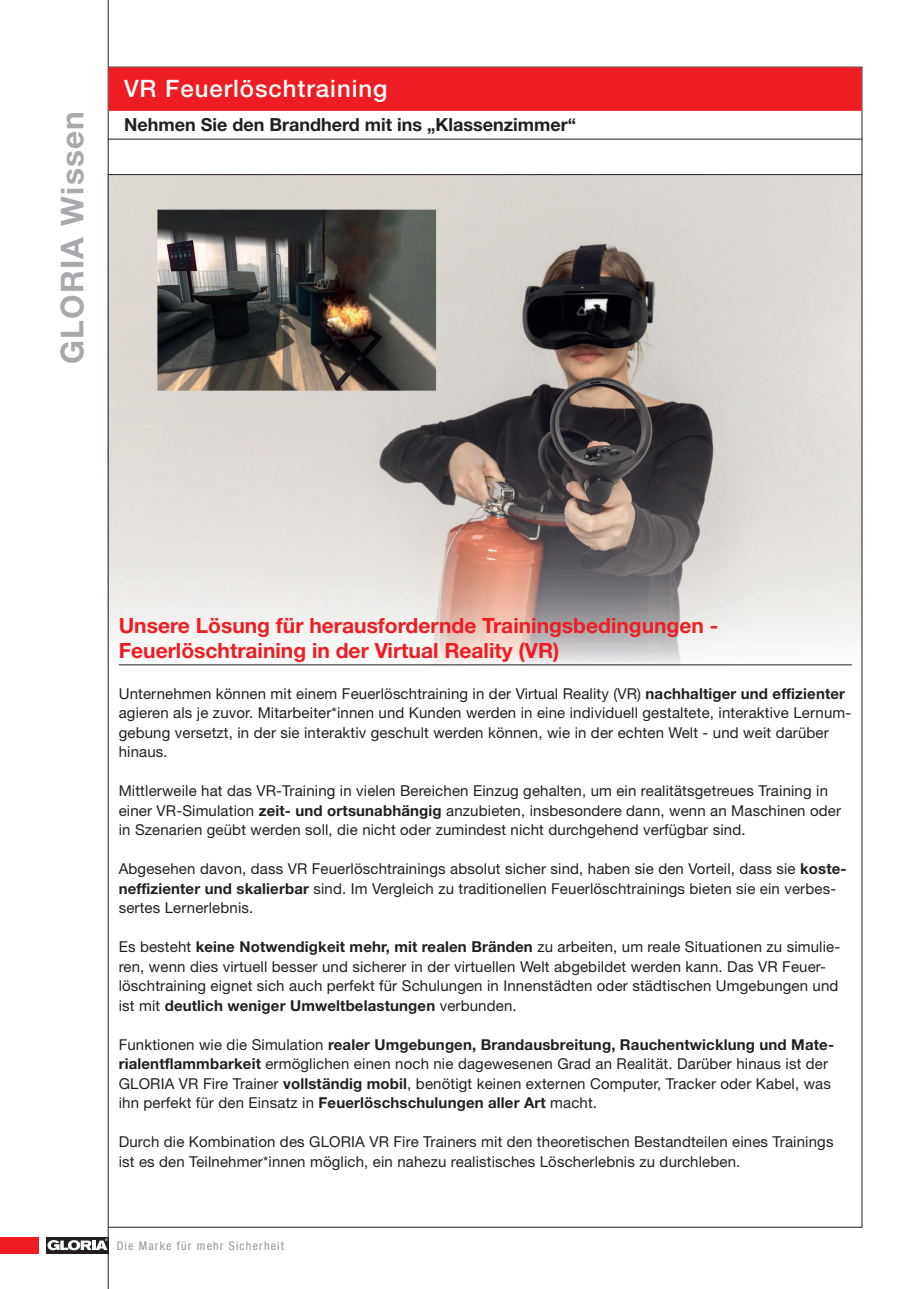
<style>
.page{position:relative;width:919px;height:1289px;background:#fff}
.page>*{position:absolute;margin:0;border:0;box-sizing:border-box;transform-origin:0 0}
.t1{font:700 31.5px "Helvetica Neue LT Pro";letter-spacing:.04em;color:#a8a9ad}
.t2{font:500 24px "Helvetica Neue LT Pro";letter-spacing:.04em;color:#fff}
.t3{font:700 21px/25.2px "Helvetica Neue LT Pro";color:#ee1d23}
.t4{font:700 18px "Helvetica Neue LT Pro";color:#231f20}
.t5{font:15px/19.5px "Helvetica Neue LT Pro";letter-spacing:.01em;color:#231f20}
.t6{font:condensed 12px "Helvetica Neue LT Pro";letter-spacing:.1em;color:#939598}
.s1{font-weight:700}
</style>
<div class="page">
<img style="left:110px;top:175px;width:750px;height:491px">
<hr style="left:119px;top:664px;width:733px;height:1px;background:#231f20">
<hr style="left:108px;top:0;width:1px;height:1288px;background:#231f20">
<div style="left:108px;top:67px;width:753px;height:44px;background:#ee1d23;border:2px solid #ee1d23"></div>
<hr style="left:108px;top:174px;width:754px;height:1px;background:#231f20">
<hr style="left:108px;top:139px;width:754px;height:1px;background:#231f20">
<div style="left:0;top:1237px;width:38px;height:16px;background:#ee1d23"></div>
<div style="left:46px;top:1237px;width:63px;height:16px;background:#231f20"></div>
<svg style="left:47px;top:1238px;width:61px;height:12px"></svg>
<h1 class="t1" style="left:53px;top:364px;width:255px;rotate:-90deg">GLORIA Wissen</h1>
<h2 class="t2" style="left:124px;top:74px;width:265px">VR Feuerlöschtraining</h2>
<p class="t4" style="left:124px;top:113px;width:453px">Nehmen Sie den Brandherd mit ins „Klassenzimmer“</p>
<h3 class="t3" style="left:119px;top:612px;width:601px">Unsere Lösung für herausfordernde Trainingsbedingungen -<br>Feuerlöschtraining in der Virtual Reality (VR)</h3>
<p class="t5" style="left:119px;top:683px;width:734px">Unternehmen können mit einem Feuerlöschtraining in der Virtual Reality (VR) <span class="s1">nachhaltiger und effizienter </span>agieren als je zuvor. Mitarbeiter*innen und Kunden werden in eine individuell gestaltete, interaktive Lernum&shy;gebung versetzt, in der sie interaktiv geschult werden können, wie in der echten Welt - und weit darüber hinaus.</p>
<p class="t5" style="left:119px;top:780px;width:723px">Mittlerweile hat das VR-Training in vielen Bereichen Einzug gehalten, um ein realitätsgetreues Training in einer VR-Simulation <span class="s1">zeit- und ortsunabhängig</span> anzubieten, insbesondere dann, wenn an Maschinen oder in Szenarien geübt werden soll, die nicht oder zumindest nicht durchgehend verfügbar sind.</p>
<p class="t5" style="left:119px;top:858px;width:729px">Abgesehen davon, dass VR Feuerlöschtrainings absolut sicher sind, haben sie den Vorteil, dass sie <span class="s1">koste&shy;neffizienter und skalierbar</span> sind. Im Vergleich zu traditionellen Feuerlöschtrainings bieten sie ein verbes&shy;sertes Lernerlebnis.</p>
<p class="t5" style="left:119px;top:936px;width:723px">Es besteht <span class="s1">keine Notwendigkeit mehr, mit realen Bränden</span> zu arbeiten, um reale Situationen zu simulie&shy;ren, wenn dies virtuell besser und sicherer in der virtuellen Welt abgebildet werden kann. Das VR Feuer&shy;löschtraining eignet sich auch perfekt für Schulungen in Innenstädten oder städtischen Umgebungen und ist mit <span class="s1">deutlich weniger Umweltbelastungen</span> verbunden.</p>
<p class="t5" style="left:119px;top:1034px;width:716px">Funktionen wie die Simulation <span class="s1">realer Umgebungen, Brandausbreitung, Rauchentwicklung und Mate&shy;rialentflammbarkeit</span> ermöglichen einen noch nie dagewesenen Grad an Realität. Darüber hinaus ist der GLORIA VR Fire Trainer <span class="s1">vollständig mobil</span>, benötigt keinen externen Computer, Tracker oder Kabel, was ihn perfekt für den Einsatz in <span class="s1">Feuerlöschschulungen aller Art</span> macht.</p>
<p class="t5" style="left:119px;top:1131px;width:716px">Durch die Kombination des GLORIA VR Fire Trainers mit den theoretischen Bestandteilen eines Trainings ist es den Teilnehmer*innen möglich, ein nahezu realistisches Löscherlebnis zu durchleben.</p>
<p class="t6" style="left:117px;top:1238px;width:169px">Die Marke für mehr Sicherheit</p>
</div>
